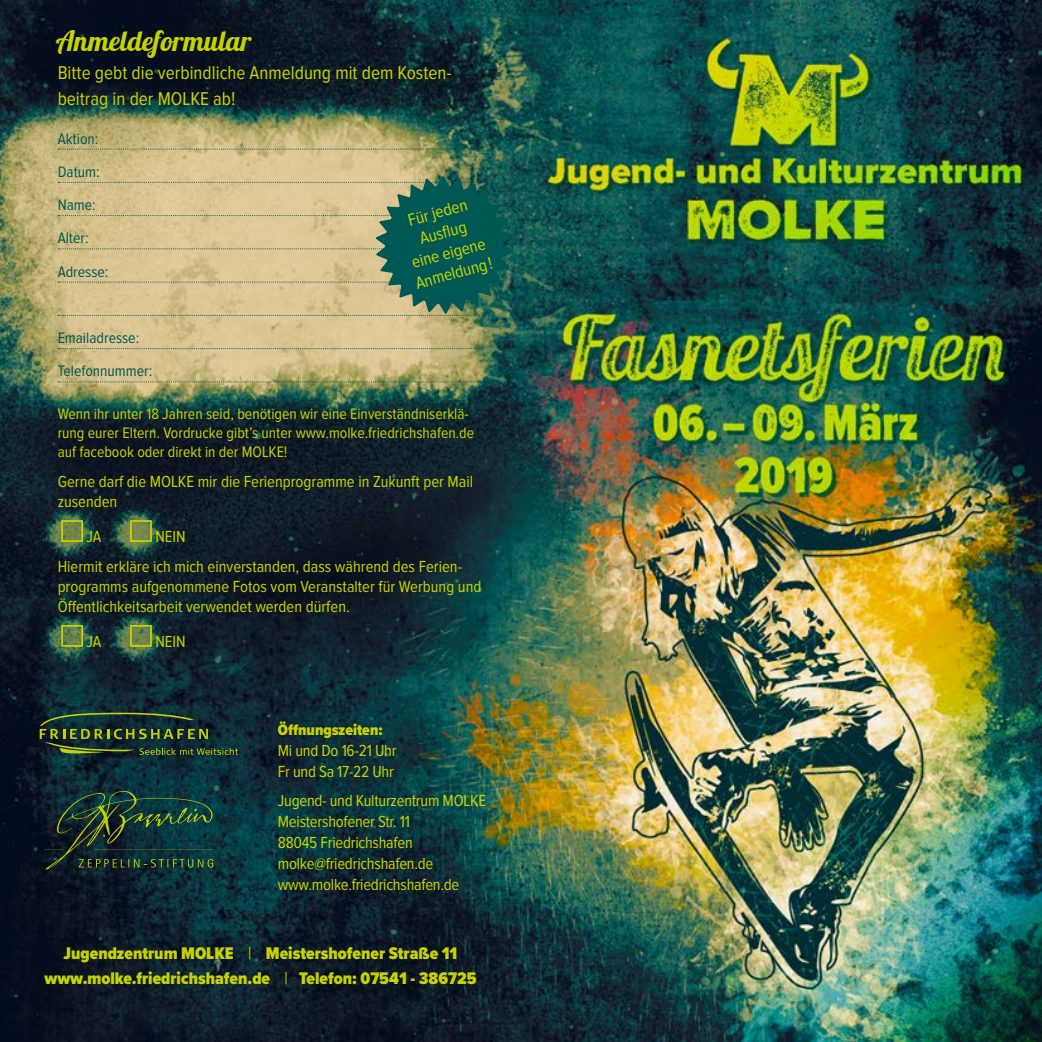
<style>
.page{position:relative;width:1042px;height:1042px;background:#fff}
.page>*{position:absolute;margin:0;border:0;box-sizing:border-box;transform-origin:0 0}
.t1{font:italic 700 28px "Lobster Two";color:#c7d300}
.t2{font:19.25px/26.2px "Proxima Nova Cond";color:#c7d300}
.t3{font:900 17.5px/24.5px "Proxima Nova Cond";color:#c7d300;text-align:center}
.t4{font:17.5px/21px "Proxima Nova Cond";color:#c7d300;text-align:center}
.t5{font:16.62px/21px "Proxima Nova Cond";color:#c7d300}
.t6{font:15.75px/18.9px "Proxima Nova Cond";color:#c7d300}
.t7{font:15.75px/33.2px "Proxima Nova Cond";color:#005854}
.t8{font:900 15.75px "Proxima Nova Cond";color:#c7d300}
.s1{font-weight:400}
</style>
<div class="page">
<img style="left:0;top:0;width:1042px;height:1042px">
<svg style="left:58px;top:149px;width:424px;height:1px"></svg>
<svg style="left:58px;top:348px;width:424px;height:1px"></svg>
<svg style="left:58px;top:381px;width:424px;height:1px"></svg>
<div style="left:61px;top:520px;width:22px;height:22px;border:2px solid #c7d300"></div>
<div style="left:130px;top:520px;width:22px;height:22px;border:2px solid #c7d300"></div>
<div style="left:61px;top:625px;width:22px;height:22px;border:2px solid #c7d300"></div>
<div style="left:130px;top:625px;width:22px;height:22px;border:2px solid #c7d300"></div>
<svg style="left:58px;top:176px;width:455px;height:140px;background:#a4a981"></svg>
<svg style="left:40px;top:712px;width:198px;height:43px;background:#28412b"></svg>
<svg style="left:45px;top:791px;width:168px;height:78px;background:#1b3a31"></svg>
<h1 class="t1" style="left:57px;top:23px;width:196px">Anmeldeformular</h1>
<p class="t2" style="left:58px;top:60px;width:395px">Bitte gebt die verbindliche Anmeldung mit dem Kosten&shy;beitrag in der MOLKE ab!</p>
<p class="t7" style="left:58px;top:122px;width:52px">Aktion:<br>Datum:<br>Name:<br>Alter:<br>Adresse:</p>
<p class="t4" style="left:397px;top:213px;width:81px;rotate:-15deg">Für jeden<br>Ausfl ug eine eigene<br>Anmeldung!</p>
<p class="t7" style="left:58px;top:322px;width:96px">Emailadresse:<br>Telefonnummer:</p>
<p class="t6" style="left:58px;top:405px;width:418px">Wenn ihr unter 18 Jahren seid, benötigen wir eine Einverständniserklä&shy;rung eurer Eltern. Vordrucke gibt’s unter www.molke.friedrichshafen.de auf facebook oder direkt in der MOLKE!</p>
<p class="t5" style="left:58px;top:472px;width:417px;line-height:19.9px">Gerne darf die MOLKE mir die Ferienprogramme in Zukunft per Mail zusenden</p>
<p class="t5" style="left:87px;top:526px;width:16px">JA</p>
<p class="t5" style="left:58px;top:522px;width:406px;line-height:29.9px;text-indent:98px">NEIN<br>Hiermit erkläre ich mich einverstanden, dass während des Ferien-</p>
<p class="t5" style="left:58px;top:577px;width:425px;line-height:19.9px">programms aufgenommene Fotos vom Veranstalter für Werbung und<br>Öffentlichkeitsarbeit verwendet werden dürfen.</p>
<p class="t5" style="left:87px;top:631px;width:16px">JA</p>
<p class="t5" style="left:155px;top:631px;width:32px">NEIN</p>
<p class="t8" style="left:278px;top:718px;width:106px">Öffnungszeiten:</p>
<p class="t5" style="left:278px;top:741px;width:120px">Mi und Do 16-21 Uhr<br>Fr und Sa 17-22 Uhr</p>
<p class="t5" style="left:278px;top:790px;width:210px">Jugend- und Kulturzentrum MOLKE<br>Meistershofener Str. 11<br>88045 Friedrichshafen molke@friedrichshafen.de www.molke.friedrichshafen.de</p>
<p class="t3" style="left:44px;top:941px;width:434px">Jugendzentrum MOLKE <span class="s1">|</span> Meistershofener Straße 11 www.molke.friedrichshafen.de <span class="s1">|</span> Telefon: 07541 - 386725</p>
</div>
